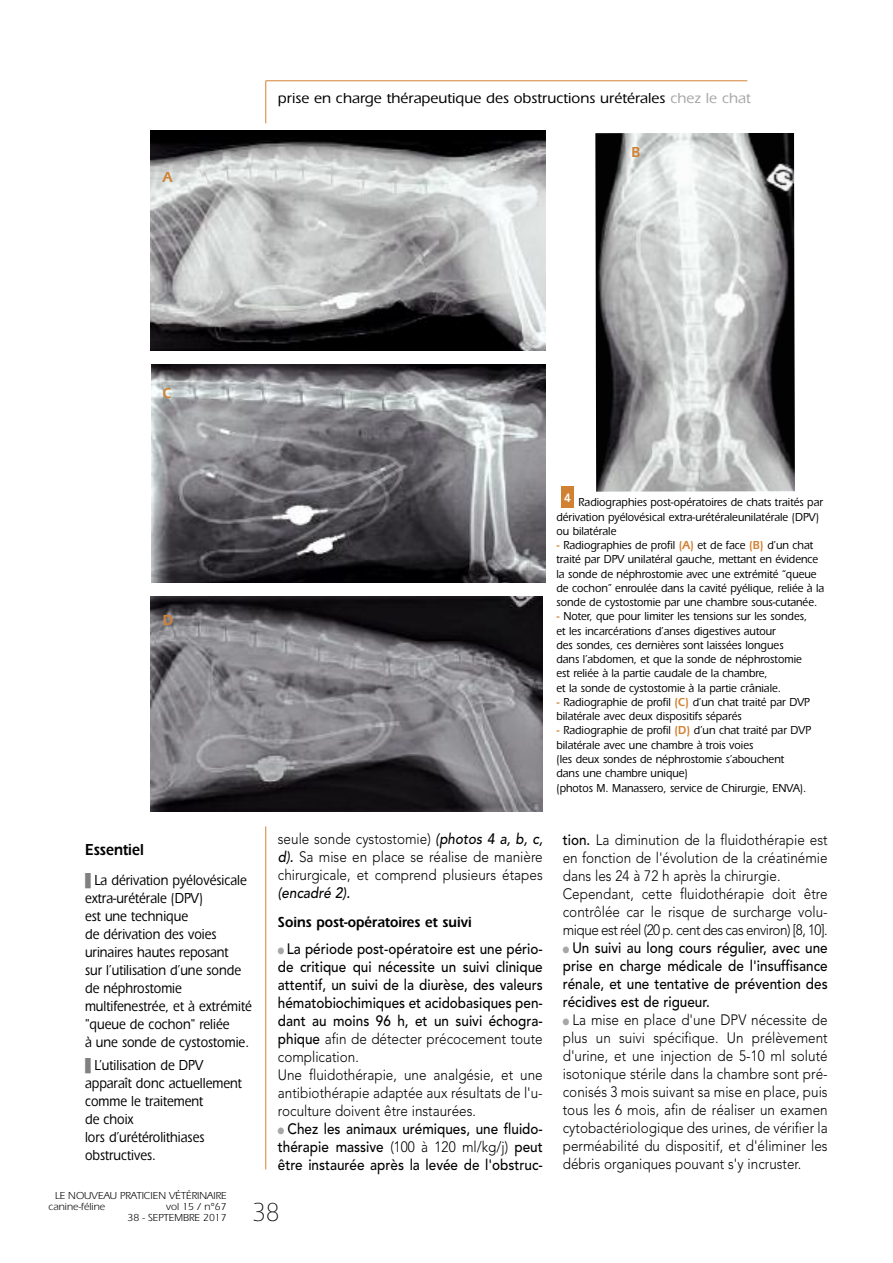
<style>
.page{position:relative;width:893px;height:1263px;background:#fff}
.page>*{position:absolute;margin:0;border:0;box-sizing:border-box;transform-origin:0 0}
.t1{font:300 27px "Itc Eras";color:#000;scale:.9 1}
.t2{font:600 16.5px "Itc Eras";color:#000;scale:.85 1}
.t3{font:300 15px/18px "Avenir";color:#000;text-align:justify;scale:.9 1}
.t4{font:500 15px/18px "Avenir";color:#000;text-align:justify;scale:.9 1}
.t5{font:500 15px/18px "Itc Eras";color:#000;scale:.85 1}
.t6{font:500 15px "Itc Eras";color:#000}
.t7{font:600 15px "Itc Eras";color:#000;scale:.9 1}
.t8{font:italic 500 15px "Avenir";color:#000;scale:.9 1}
.t9{font:600 15px "Itc Eras";color:#d18132;scale:.9 1}
.t10{font:500 12px/14.2px "Itc Eras";color:#000;scale:.9 1}
.t11{font:800 12px "Avenir";color:#fff;scale:.95 1}
.t12{font:10.5px/11.1px "Itc Eras";color:#000}
.s1{color:#a7a7a7}
.s2{font-family:"Avenir";font-weight:800;color:#d18132}
.s3{font-weight:600;color:#d18132}
.s4{color:#808080}
.s5{font-weight:500;font-style:italic}
.s6{font-weight:300}
.s7{font-weight:500}
</style>
<div class="page">
<hr style="left:265px;top:826px;width:1px;height:343px;background:#d18132">
<hr style="left:265px;top:81px;width:1px;height:42px;background:#d18132">
<hr style="left:266px;top:81px;width:481px;height:1px;background:#d18132">
<img style="left:151px;top:130px;width:394px;height:220px">
<img style="left:595px;top:133px;width:200px;height:359px">
<img style="left:151px;top:365px;width:394px;height:218px">
<div style="left:561px;top:486px;width:13px;height:22px;background:#d18132"></div>
<img style="left:151px;top:597px;width:392px;height:214px">
<p class="t6" style="left:278px;top:93px;width:474px">prise en charge thérapeutique des obstructions urétérales <span class="s1">chez le chat</span></p>
<p class="t9" style="left:163px;top:172px;width:12px">A</p>
<p class="t9" style="left:631px;top:147px;width:11px">B</p>
<p class="t9" style="left:163px;top:388px;width:11px">C</p>
<p class="t9" style="left:163px;top:615px;width:13px">D</p>
<p class="t11" style="left:564px;top:492px;width:9px">4</p>
<p class="t10" style="left:556px;top:497px;width:298px;text-indent:22px">Radiographies post-opératoires de chats traités par dérivation pyélovésical extra-urétéraleunilatérale (DPV) ou bilatérale</p>
<p class="t10" style="left:556px;top:539px;width:299px"><span class="s2">-</span> Radiographies de profil <span class="s3">(A)</span> et de face <span class="s3">(B)</span> d’un chat traité par DPV unilatéral gauche, mettant en évidence la sonde de néphrostomie avec une extrémité “queue de cochon” enroulée dans la cavité pyélique, reliée à la sonde de cystostomie par une chambre sous-cutanée.</p>
<p class="t10" style="left:556px;top:611px;width:280px"><span class="s2">-</span> Noter, que pour limiter les tensions sur les sondes, et les incarcérations d’anses digestives autour<br>des sondes, ces dernières sont laissées longues dans l’abdomen, et que la sonde de néphrostomie est reliée à la partie caudale de la chambre,<br>et la sonde de cystostomie à la partie crâniale.</p>
<p class="t10" style="left:556px;top:696px;width:283px"><span class="s2">-</span> Radiographie de profil <span class="s3">(C)</span> d’un chat traité par DVP bilatérale avec deux dispositifs séparés</p>
<p class="t10" style="left:556px;top:725px;width:285px"><span class="s2">-</span> Radiographie de profil <span class="s3">(D)</span> d’un chat traité par DVP bilatérale avec une chambre à trois voies<br>(les deux sondes de néphrostomie s’abouchent<br>dans une chambre unique)<br>(photos M. Manassero, service de Chirurgie, ENVA).</p>
<h2 class="t2" style="left:85px;top:844px;width:71px">Essentiel</h2>
<p class="t5" style="left:85px;top:873px;width:198px"><span class="s4">❚</span> La dérivation pyélovésicale extra-urétérale (DPV)<br>est une technique<br>de dérivation des voies urinaires hautes reposant<br>sur l’utilisation d’une sonde de néphrostomie multifenestrée, et à extrémité "queue de cochon" reliée<br>à une sonde de cystostomie.</p>
<p class="t5" style="left:85px;top:1057px;width:186px"><span class="s4">❚</span> L’utilisation de DPV apparaît donc actuellement comme le traitement<br>de choix<br>lors d’urétérolithiases obstructives.</p>
<p class="t3" style="left:278px;top:831px;width:296px">seule sonde cystostomie) <span class="s5">(photos 4 a, b, c, d).</span> Sa mise en place se réalise de manière chirurgicale, et comprend plusieurs étapes</p>
<p class="t8" style="left:278px;top:886px;width:82px">(encadré 2).</p>
<p class="t7" style="left:278px;top:917px;width:217px">Soins post-opératoires et suivi</p>
<p class="t4" style="left:278px;top:940px;width:296px;text-align:left"><span class="s1">●</span> La période post-opératoire est une pério&shy;de critique qui nécessite un suivi clinique attentif, un suivi de la diurèse, des valeurs hématobiochimiques et acidobasiques pen&shy;dant au moins 96 h, et un suivi échogra&shy;phique <span class="s6">afin de détecter précocement toute complication.<br>Une fluidothérapie, une analgésie, et une antibiothérapie adaptée aux résultats de l'u&shy;roculture doivent être instaurées.</span></p>
<p class="t4" style="left:278px;top:1120px;width:296px"><span class="s1">●</span> Chez les animaux urémiques, une fluido&shy;thérapie massive <span class="s6">(100 à 120 ml/kg/j)</span> peut être instaurée après la levée de l'obstruc-</p>
<p class="t12" style="left:49px;top:1191px;width:180px;text-indent:6px">LE NOUVEAU PRATICIEN VÉTÉRINAIRE canine-féline</p>
<p class="t12" style="left:128px;top:1202px;width:101px;text-align:right">vol 15 / n°67<br>38 - SEPTEMBRE 2017</p>
<h1 class="t1" style="left:253px;top:1203px;width:31px">38</h1>
<p class="t3" style="left:563px;top:832px;width:296px;text-align:left"><span class="s7">tion.</span> La diminution de la fluidothérapie est en fonction de l'évolution de la créatinémie dans les 24 à 72 h après la chirurgie.<br>Cependant, cette fluidothérapie doit être contrôlée car le risque de surcharge volu&shy;mique est réel (20 p. cent des cas environ) [8, 10].</p>
<p class="t4" style="left:563px;top:940px;width:296px"><span class="s1">●</span> Un suivi au long cours régulier, avec une prise en charge médicale de l'insuffisance rénale, et une tentative de prévention des récidives est de rigueur.</p>
<p class="t3" style="left:563px;top:1012px;width:296px"><span class="s1">●</span> La mise en place d'une DPV nécessite de plus un suivi spécifique. Un prélèvement d'urine, et une injection de 5-10 ml soluté isotonique stérile dans la chambre sont pré&shy;conisés 3 mois suivant sa mise en place, puis tous les 6 mois, afin de réaliser un examen cytobactériologique des urines, de vérifier la perméabilité du dispositif, et d'éliminer les débris organiques pouvant s'y incruster.</p>
</div>
